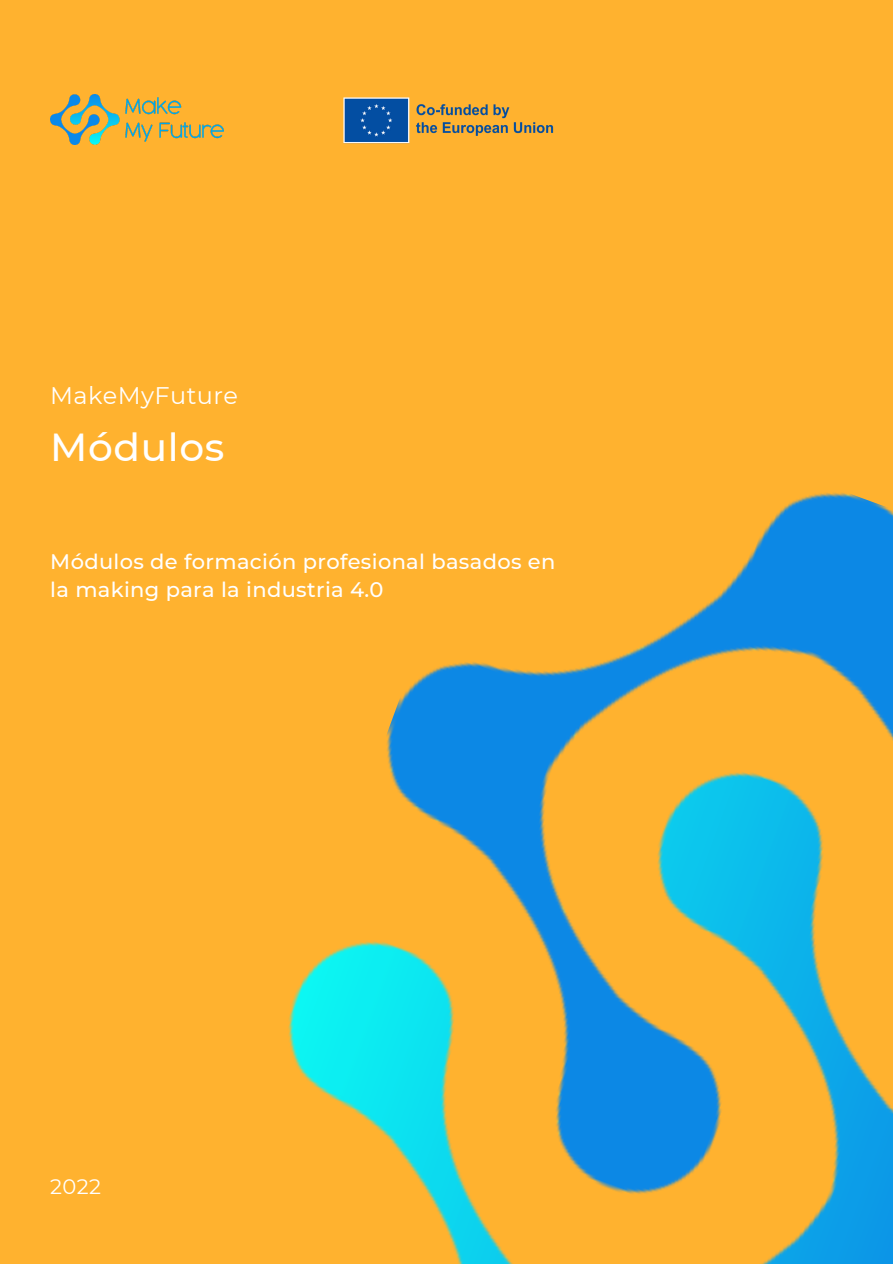
<style>
.page{position:relative;width:893px;height:1264px;background:#fff}
.page>*{position:absolute;margin:0;border:0;box-sizing:border-box;transform-origin:0 0}
.t1{font:500 39px "Montserrat";letter-spacing:.015em;color:#fff}
.t2{font:24px "Montserrat";letter-spacing:.015em;color:#fff}
.t3{font:500 21px/28.2px "Montserrat";letter-spacing:.015em;color:#fff}
.t4{font:21px "Montserrat";color:#fff}
</style>
<div class="page">
<div style="left:0;top:0;width:892px;height:1263px;background:#ffb22f"></div>
<img style="left:288px;top:493px;width:604px;height:770px">
<img style="left:343px;top:97px;width:211px;height:47px">
<img style="left:50px;top:95px;width:174px;height:49px">
<h2 class="t2" style="left:50px;top:381px;width:189px">MakeMyFuture</h2>
<h1 class="t1" style="left:50px;top:423px;width:175px">Módulos</h1>
<h3 class="t3" style="left:50px;top:547px;width:506px">Módulos de formación profesional basados en la making para la industria 4.0</h3>
<p class="t4" style="left:50px;top:1173px;width:52px">2022</p>
</div>
